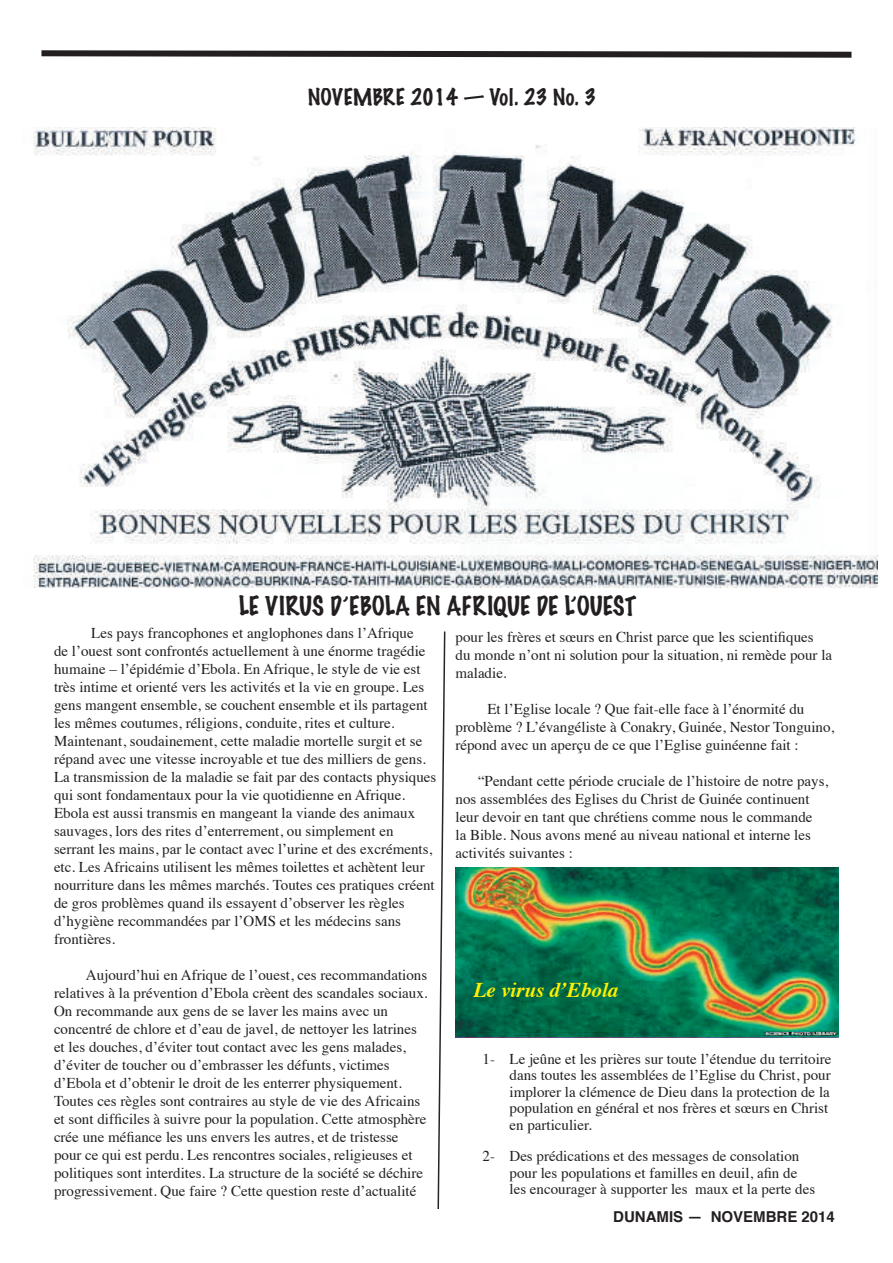
<style>
.page{position:relative;width:893px;height:1263px;background:#fff}
.page>*{position:absolute;margin:0;border:0;box-sizing:border-box;transform-origin:0 0}
.t1{font:100 24px "Marker Felt";color:#231f20}
.t2{font:100 21px "Marker Felt";color:#231f20}
.t3{font:italic 700 21px "Times";color:#fff101}
.t4{font:15px/18px "Times";color:#231f20}
.t5{font:700 15px "Helvetica";color:#231f20}
</style>
<div class="page">
<svg style="left:41px;top:50px;width:811px;height:8px;background:#595657"></svg>
<img style="left:33px;top:128px;width:845px;height:459px">
<svg style="left:437px;top:631px;width:8px;height:578px"></svg>
<img style="left:455px;top:867px;width:384px;height:170px">
<h2 class="t2" style="left:308px;top:82px;width:290px">NOVEMBRE 2014 — Vol. 23 No. 3</h2>
<h1 class="t1" style="left:239px;top:589px;width:399px">LE VIRUS D’EBOLA EN AFRIQUE DE L’OUEST</h1>
<p class="t4" style="left:455px;top:627px;width:378px">pour les frères et sœurs en Christ parce que les scientifiques du monde n’ont ni solution pour la situation, ni remède pour la maladie.</p>
<p class="t4" style="left:455px;top:699px;width:380px;text-indent:32px">Et l’Eglise locale ? Que fait-elle face à l’énormité du problème ? L’évangéliste à Conakry, Guinée, Nestor Tonguino, répond avec un aperçu de ce que l’Eglise guinéenne fait :</p>
<p class="t4" style="left:455px;top:771px;width:374px;text-indent:22px">“Pendant cette période cruciale de l’histoire de notre pays, nos assemblées des Eglises du Christ de Guinée continuent leur devoir en tant que chrétiens comme nous le commande<br>la Bible. Nous avons mené au niveau national et interne les activités suivantes :</p>
<p class="t4" style="left:54px;top:623px;width:384px;text-indent:37px">Les pays francophones et anglophones dans l’Afrique<br>de l’ouest sont confrontés actuellement à une énorme tragédie humaine – l’épidémie d’Ebola. En Afrique, le style de vie est très intime et orienté vers les activités et la vie en groupe. Les gens mangent ensemble, se couchent ensemble et ils partagent les mêmes coutumes, réligions, conduite, rites et culture.<br>Maintenant, soudainement, cette maladie mortelle surgit et se répand avec une vitesse incroyable et tue des milliers de gens.<br>La transmission de la maladie se fait par des contacts physiques qui sont fondamentaux pour la vie quotidienne en Afrique.<br>Ebola est aussi transmis en mangeant la viande des animaux sauvages, lors des rites d’enterrement, ou simplement en serrant les mains, par le contact avec l’urine et des excréments, etc. Les Africains utilisent les mêmes toilettes et achètent leur nourriture dans les mêmes marchés. Toutes ces pratiques créent de gros problèmes quand ils essayent d’observer les règles d’hygiène recommandées par l’OMS et les médecins sans frontières.</p>
<p class="t4" style="left:54px;top:965px;width:375px;text-indent:32px">Aujourd’hui en Afrique de l’ouest, ces recommandations relatives à la prévention d’Ebola crèent des scandales sociaux.<br>On recommande aux gens de se laver les mains avec un concentré de chlore et d’eau de javel, de nettoyer les latrines et les douches, d’éviter tout contact avec les gens malades, d’éviter de toucher ou d’embrasser les défunts, victimes d’Ebola et d’obtenir le droit de les enterrer physiquement.<br>Toutes ces règles sont contraires au style de vie des Africains et sont difficiles à suivre pour la population. Cette atmosphère crée une méfiance les uns envers les autres, et de tristesse pour ce qui est perdu. Les rencontres sociales, religieuses et politiques sont interdites. La structure de la société se déchire progressivement. Que faire ? Cette question reste d’actualité</p>
<h2 class="t3" style="left:474px;top:970px;width:146px">Le virus d’Ebola</h2>
<p class="t4" style="left:509px;top:1049px;width:324px;line-height:16.5px;text-indent:-27px">1- Le jeûne et les prières sur toute l’étendue du territoire dans toutes les assemblées de l’Eglise du Christ, pour implorer la clémence de Dieu dans la protection de la population en général et nos frères et sœurs en Christ en particulier.</p>
<p class="t4" style="left:509px;top:1147px;width:307px;line-height:16.5px;text-indent:-27px">2- Des prédications et des messages de consolation pour les populations et familles en deuil, afin de les encourager à supporter les maux et la perte des</p>
<p class="t5" style="left:613px;top:1205px;width:223px">DUNAMIS — NOVEMBRE 2014</p>
</div>
